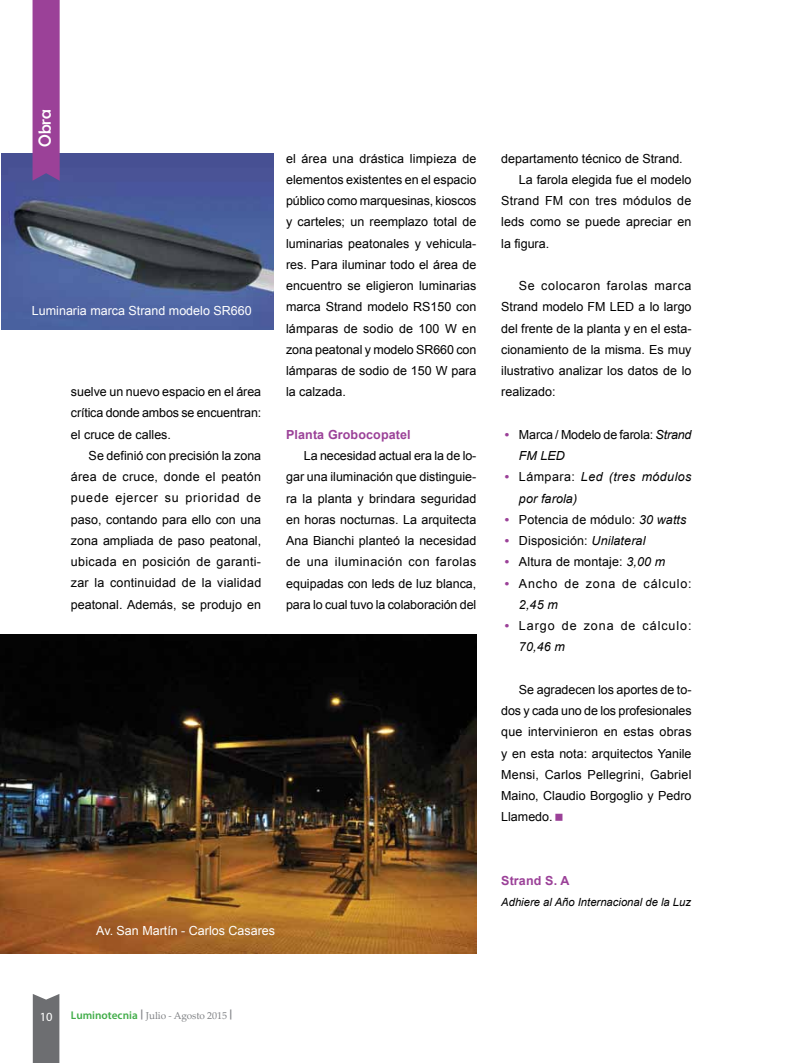
<style>
.page{position:relative;width:798px;height:1063px;background:#fff}
.page>*{position:absolute;margin:0;border:0;box-sizing:border-box;transform-origin:0 0}
.t1{font:17.5px "Berlin Sans FB";color:#fff}
.t2{font:12.5px/21.2px "Arial";color:#000;text-align:justify}
.t3{font:12.5px "Arial";color:#fff}
.t4{font:italic 12.5px/21.2px "Arial";letter-spacing:.035em;color:#000}
.t5{font:12.5px/21.2px "Arial";letter-spacing:.075em;color:#000}
.t6{font:700 12.5px "Arial";letter-spacing:.01em;color:#9b4198}
.t7{font:12.5px/21.2px "Arial";letter-spacing:.065em;color:#000}
.t8{font:12.5px "Arial";letter-spacing:.02em;color:#000}
.t9{font:12.5px "Myriad Pro";color:#fff}
.t10{font:italic 11.25px "Arial";color:#000}
.t11{font:10px "Palatino Linotype";letter-spacing:-.01em;color:#808285}
.s1{font-weight:700;color:#9b4198}
.s2{font-style:italic}
.s3{font-weight:700;font-style:normal;color:#9b4198}
.s4{font-style:normal}
.s5{font-family:"Myriad Pro";font-weight:600;font-size:11.25px;color:#41ad49}
.s6{font-family:"Myriad Pro";font-weight:700}
</style>
<div class="page">
<div style="left:33px;top:994px;width:26px;height:69px;background:#6d6e71"></div>
<img style="left:0;top:634px;width:476px;height:319px">
<img style="left:2px;top:153px;width:272px;height:177px">
<div style="left:33px;top:0;width:27px;height:181px;background:#9b4198"></div>
<h1 class="t1" style="left:35px;top:147px;width:40px;rotate:-90deg">Obra</h1>
<p class="t3" style="left:32px;top:302px;width:221px">Luminaria marca Strand modelo SR660</p>
<p class="t2" style="left:71px;top:381px;width:192px">suelve un nuevo espacio en el área crítica donde ambos se encuentran: el cruce de calles.</p>
<p class="t2" style="left:71px;top:445px;width:192px;text-indent:18px">Se definió con precisión la zona área de cruce, donde el peatón puede ejercer su prioridad de paso, contando para ello con una zona ampliada de paso peatonal, ubicada en posición de garanti&shy;zar la continuidad de la vialidad peatonal. Además, se produjo en</p>
<p class="t2" style="left:286px;top:148px;width:192px">el área una drástica limpieza de elementos existentes en el espacio público como marquesinas, kioscos y carteles; un reemplazo total de luminarias peatonales y vehicula&shy;res. Para iluminar todo el área de encuentro se eligieron luminarias marca Strand modelo RS150 con lámparas de sodio de 100 W en zona peatonal y modelo SR660 con lámparas de sodio de 150 W para la calzada.</p>
<p class="t6" style="left:286px;top:426px;width:126px">Planta Grobocopatel</p>
<p class="t2" style="left:286px;top:445px;width:192px;text-indent:18px">La necesidad actual era la de lo&shy;gar una iluminación que distinguie&shy;ra la planta y brindara seguridad en horas nocturnas. La arquitecta Ana Bianchi planteó la necesidad de una iluminación con farolas equipadas con leds de luz blanca, para lo cual tuvo la colaboración del</p>
<p class="t3" style="left:96px;top:923px;width:180px">Av. San Martín - Carlos Casares</p>
<p class="t2" style="left:501px;top:148px;width:183px">departamento técnico de Strand.</p>
<p class="t2" style="left:518px;top:169px;width:174px">La farola elegida fue el modelo</p>
<p class="t8" style="left:501px;top:192px;width:192px">Strand FM con tres módulos de</p>
<p class="t2" style="left:501px;top:211px;width:192px">leds como se puede apreciar en</p>
<p class="t2" style="left:501px;top:233px;width:49px">la figura.</p>
<p class="t2" style="left:501px;top:275px;width:192px;text-indent:18px">Se colocaron farolas marca Strand modelo FM LED a lo largo del frente de la planta y en el esta&shy;cionamiento de la misma. Es muy ilustrativo analizar los datos de lo realizado:</p>
<p class="t2" style="left:518px;top:424px;width:174px;text-indent:-14px"><span class="s1">•</span> Marca / Modelo de farola: <span class="s2">Strand<br>FM LED</span></p>
<p class="t4" style="left:518px;top:466px;width:174px;text-indent:-14px"><span class="s3">•</span> <span class="s4">Lámpara:</span> Led (tres módulos por farola)</p>
<p class="t2" style="left:504px;top:509px;width:183px"><span class="s1">•</span> Potencia de módulo: <span class="s2">30 watts</span></p>
<p class="t2" style="left:504px;top:530px;width:142px"><span class="s1">•</span> Disposición: <span class="s2">Unilateral</span></p>
<p class="t2" style="left:504px;top:551px;width:162px"><span class="s1">•</span> Altura de montaje: <span class="s2">3,00 m</span></p>
<p class="t7" style="left:518px;top:573px;width:174px;text-indent:-14px"><span class="s1">•</span> Ancho de zona de cálculo:<br><span class="s2">2,45 m</span></p>
<p class="t5" style="left:518px;top:615px;width:174px;text-indent:-14px"><span class="s1">•</span> Largo de zona de cálculo:<br><span class="s2">70,46 m</span></p>
<p class="t2" style="left:501px;top:679px;width:192px;text-indent:18px">Se agradecen los aportes de to&shy;dos y cada uno de los profesionales que intervinieron en estas obras y en esta nota: arquitectos Yanile Mensi, Carlos Pellegrini, Gabriel Maino, Claudio Borgoglio y Pedro Llamedo.</p>
<p class="t6" style="left:501px;top:872px;width:70px">Strand S. A</p>
<p class="t10" style="left:501px;top:895px;width:191px">Adhiere al Año Internacional de la Luz</p>
<p class="t9" style="left:40px;top:1009px;width:14px">10</p>
<p class="t11" style="left:71px;top:1008px;width:163px"><span class="s5">Luminotecnia</span> <span class="s6">|</span> Julio - Agosto 2015 <span class="s6">|</span></p>
</div>
